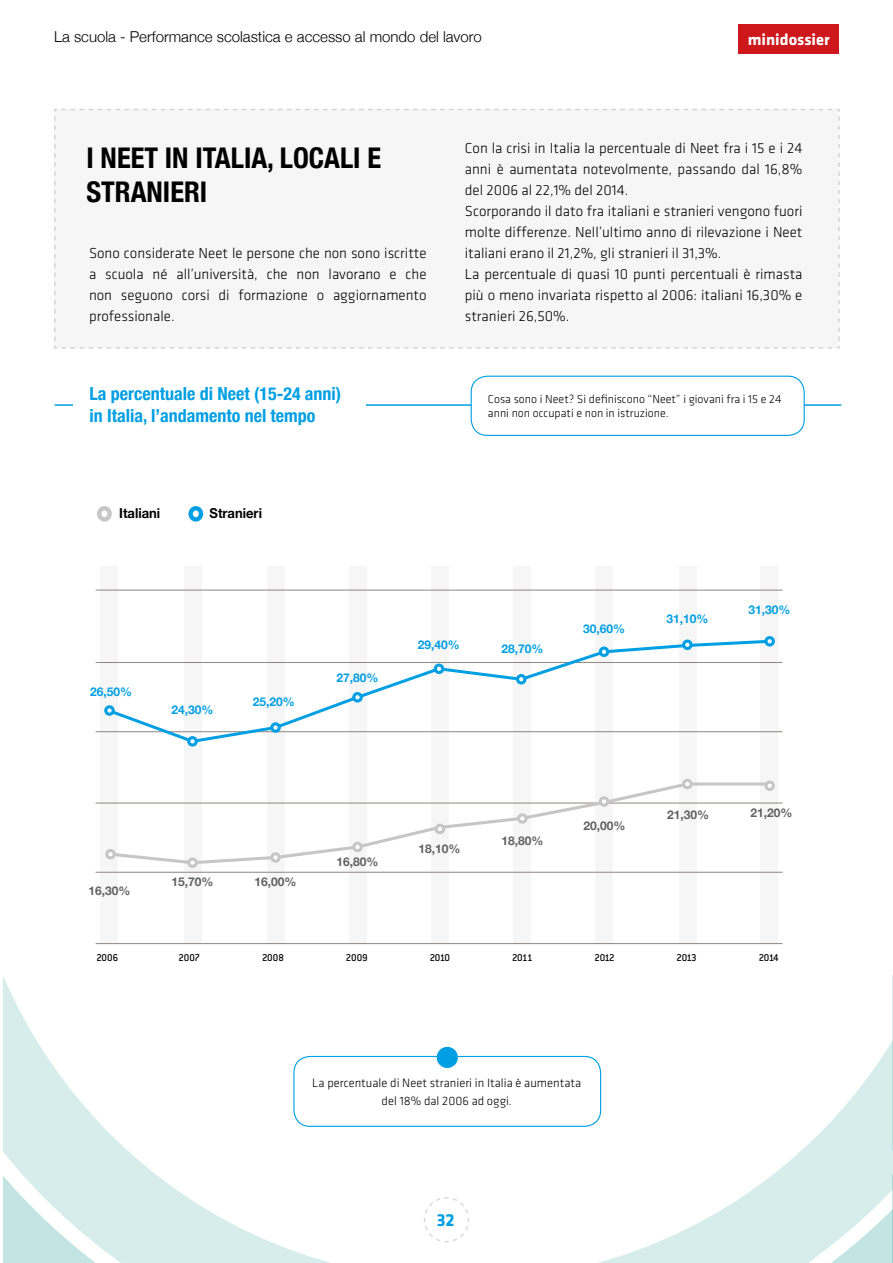
<style>
.page{position:relative;width:893px;height:1263px;background:#fff}
.page>*{position:absolute;margin:0;border:0;box-sizing:border-box;transform-origin:0 0}
.t1{font:700 condensed 28.5px/34.2px "Helvetica Neue";color:#000}
.t2{font:700 condensed 18px/21.6px "Helvetica Neue";color:#009fe3}
.t3{font:700 18px "Klavika";color:#009fe3}
.t4{font:700 16.5px "Klavika";color:#fff}
.t5{font:300 15px/21px "Klavika";color:#000;text-align:justify}
.t6{font:300 15px "Helvetica Neue";color:#000}
.t7{font:700 13.65px "Helvetica Neue";color:#000;scale:.95 1}
.t8{font:300 12.6px/18.3px "Klavika";color:#000;text-align:center}
.t9{font:300 12px/14.4px "Klavika";color:#000}
.t10{font:700 12px "Helvetica Neue";color:#009fe3}
.t11{font:700 12px "Helvetica Neue";color:#616161}
.t12{font:500 10.8px "Conduit ITC";letter-spacing:-.03em;color:#000}
</style>
<div class="page">
<svg style="left:4px;top:802px;width:889px;height:461px"></svg>
<div style="left:100px;top:566px;width:17px;height:378px;background:#f6f6f6"></div>
<div style="left:184px;top:566px;width:17px;height:378px;background:#f6f6f6"></div>
<div style="left:267px;top:566px;width:17px;height:378px;background:#f6f6f6"></div>
<div style="left:349px;top:566px;width:17px;height:378px;background:#f6f6f6"></div>
<div style="left:513px;top:566px;width:17px;height:378px;background:#f6f6f6"></div>
<div style="left:431px;top:566px;width:17px;height:378px;background:#f6f6f6"></div>
<div style="left:596px;top:566px;width:17px;height:378px;background:#f6f6f6"></div>
<div style="left:679px;top:566px;width:17px;height:378px;background:#f6f6f6"></div>
<div style="left:761px;top:566px;width:17px;height:378px;background:#f6f6f6"></div>
<hr style="left:96px;top:731px;width:686px;height:1px;background:#958b87">
<hr style="left:96px;top:662px;width:686px;height:1px;background:#958b87">
<hr style="left:96px;top:802px;width:686px;height:1px;background:#958b87">
<svg style="left:107px;top:780px;width:665px;height:86px"></svg>
<svg style="left:105px;top:640px;width:668px;height:102px"></svg>
<hr style="left:96px;top:589px;width:686px;height:2px;background:#958b87">
<hr style="left:96px;top:872px;width:686px;height:1px;background:#958b87">
<hr style="left:96px;top:943px;width:686px;height:1px;background:#958b87">
<div style="left:54px;top:108px;width:786px;height:241px;background:#f6f6f6"></div>
<div style="left:739px;top:24px;width:100px;height:30px;background:#cd171a"></div>
<svg style="left:423px;top:1196px;width:47px;height:47px"></svg>
<hr style="left:55px;top:404px;width:786px;height:2px;background:#009fe3">
<svg style="left:73px;top:404px;width:293px;height:2px"></svg>
<div style="left:294px;top:1056px;width:307px;height:70px;background:#fff;border-radius:16px"></div>
<div style="left:293px;top:1056px;width:308px;height:71px;border:1px solid #009fe3;border-radius:16px"></div>
<div style="left:437px;top:1047px;width:21px;height:21px;background:#009fe3;border-radius:50%"></div>
<div style="left:766px;top:782px;width:7px;height:7px;background:#fff;border-radius:50%"></div>
<div style="left:764px;top:780px;width:11px;height:11px;border:3px solid #c6c6c6;border-radius:50%"></div>
<div style="left:684px;top:780px;width:7px;height:8px;background:#fff;border-radius:50%"></div>
<div style="left:682px;top:779px;width:11px;height:10px;border:3px solid #c6c6c6;border-radius:50%"></div>
<div style="left:600px;top:798px;width:8px;height:7px;background:#fff;border-radius:50%"></div>
<div style="left:599px;top:796px;width:10px;height:11px;border:3px solid #c6c6c6;border-radius:50%"></div>
<div style="left:519px;top:815px;width:7px;height:7px;background:#fff;border-radius:50%"></div>
<div style="left:517px;top:813px;width:11px;height:11px;border:3px solid #c6c6c6;border-radius:50%"></div>
<div style="left:436px;top:825px;width:8px;height:8px;background:#fff;border-radius:50%"></div>
<div style="left:435px;top:824px;width:10px;height:10px;border:3px solid #c6c6c6;border-radius:50%"></div>
<div style="left:354px;top:843px;width:7px;height:8px;background:#fff;border-radius:50%"></div>
<div style="left:352px;top:842px;width:11px;height:10px;border:3px solid #c6c6c6;border-radius:50%"></div>
<div style="left:272px;top:854px;width:7px;height:7px;background:#fff;border-radius:50%"></div>
<div style="left:270px;top:852px;width:11px;height:11px;border:3px solid #c6c6c6;border-radius:50%"></div>
<div style="left:189px;top:859px;width:7px;height:7px;background:#fff;border-radius:50%"></div>
<div style="left:187px;top:857px;width:11px;height:11px;border:3px solid #c6c6c6;border-radius:50%"></div>
<div style="left:107px;top:850px;width:7px;height:8px;background:#fff;border-radius:50%"></div>
<div style="left:105px;top:849px;width:11px;height:10px;border:3px solid #c6c6c6;border-radius:50%"></div>
<div style="left:106px;top:707px;width:7px;height:7px;background:#fff;border-radius:50%"></div>
<div style="left:104px;top:705px;width:11px;height:11px;border:3px solid #009fe3;border-radius:50%"></div>
<div style="left:189px;top:738px;width:7px;height:7px;background:#fff;border-radius:50%"></div>
<div style="left:187px;top:736px;width:11px;height:11px;border:3px solid #009fe3;border-radius:50%"></div>
<div style="left:272px;top:724px;width:7px;height:7px;background:#fff;border-radius:50%"></div>
<div style="left:270px;top:722px;width:11px;height:11px;border:3px solid #009fe3;border-radius:50%"></div>
<div style="left:354px;top:694px;width:7px;height:7px;background:#fff;border-radius:50%"></div>
<div style="left:352px;top:692px;width:11px;height:10px;border:3px solid #009fe3;border-radius:50%"></div>
<div style="left:435px;top:665px;width:8px;height:7px;background:#fff;border-radius:50%"></div>
<div style="left:434px;top:663px;width:10px;height:11px;border:3px solid #009fe3;border-radius:50%"></div>
<div style="left:518px;top:675px;width:7px;height:8px;background:#fff;border-radius:50%"></div>
<div style="left:516px;top:674px;width:10px;height:10px;border:3px solid #009fe3;border-radius:50%"></div>
<div style="left:600px;top:648px;width:8px;height:7px;background:#fff;border-radius:50%"></div>
<div style="left:599px;top:646px;width:10px;height:11px;border:3px solid #009fe3;border-radius:50%"></div>
<div style="left:684px;top:641px;width:7px;height:7px;background:#fff;border-radius:50%"></div>
<div style="left:682px;top:639px;width:11px;height:11px;border:3px solid #009fe3;border-radius:50%"></div>
<div style="left:766px;top:638px;width:7px;height:7px;background:#fff;border-radius:50%"></div>
<div style="left:764px;top:636px;width:11px;height:10px;border:3px solid #009fe3;border-radius:50%"></div>
<div style="left:188px;top:506px;width:15px;height:16px;border:4px solid #009fe3;border-radius:50%"></div>
<div style="left:97px;top:506px;width:15px;height:16px;border:4px solid #c6c6c6;border-radius:50%"></div>
<div style="left:471px;top:376px;width:333px;height:59px;background:#fff;border-radius:16px"></div>
<div style="left:471px;top:376px;width:334px;height:60px;border:1px solid #009fe3;border-radius:16px"></div>
<p class="t6" style="left:54px;top:25px;width:429px">La scuola - Performance scolastica e accesso al mondo del lavoro</p>
<p class="t4" style="left:748px;top:31px;width:83px">minidossier</p>
<h1 class="t1" style="left:86px;top:139px;width:296px">I NEET IN ITALIA, LOCALI E<br>STRANIERI</h1>
<p class="t5" style="left:89px;top:243px;width:339px">Sono considerate Neet le persone che non sono iscritte a scuola né all’università, che non lavorano e che non seguono corsi di formazione o aggiornamento professionale.</p>
<p class="t2" style="left:90px;top:382px;width:253px">La percentuale di Neet (15-24 anni) in Italia, l’andamento nel tempo</p>
<p class="t7" style="left:119px;top:503px;width:45px">Italiani</p>
<p class="t7" style="left:210px;top:503px;width:57px">Stranieri</p>
<p class="t5" style="left:465px;top:138px;width:339px;text-align:left">Con la crisi in Italia la percentuale di Neet fra i 15 e i 24 anni è aumentata notevolmente, passando dal 16,8% del 2006 al 22,1% del 2014.<br>Scorporando il dato fra italiani e stranieri vengono fuori molte differenze. Nell’ultimo anno di rilevazione i Neet italiani erano il 21,2%, gli stranieri il 31,3%.<br>La percentuale di quasi 10 punti percentuali è rimasta più o meno invariata rispetto al 2006: italiani 16,30% e stranieri 26,50%.</p>
<p class="t9" style="left:488px;top:392px;width:295px">Cosa sono i Neet? Si definiscono “Neet” i giovani fra i 15 e 24 anni non occupati e non in istruzione.</p>
<p class="t10" style="left:583px;top:620px;width:44px">30,60%</p>
<p class="t10" style="left:666px;top:609px;width:44px">31,10%</p>
<p class="t10" style="left:748px;top:601px;width:44px">31,30%</p>
<p class="t10" style="left:90px;top:682px;width:44px">26,50%</p>
<p class="t10" style="left:172px;top:700px;width:44px">24,30%</p>
<p class="t10" style="left:253px;top:692px;width:44px">25,20%</p>
<p class="t10" style="left:336px;top:669px;width:44px">27,80%</p>
<p class="t10" style="left:418px;top:635px;width:44px">29,40%</p>
<p class="t10" style="left:501px;top:639px;width:44px">28,70%</p>
<p class="t11" style="left:88px;top:881px;width:44px">16,30%</p>
<p class="t11" style="left:172px;top:872px;width:44px">15,70%</p>
<p class="t11" style="left:255px;top:872px;width:44px">16,00%</p>
<p class="t11" style="left:337px;top:852px;width:44px">16,80%</p>
<p class="t11" style="left:419px;top:840px;width:44px">18,10%</p>
<p class="t11" style="left:501px;top:831px;width:44px">18,80%</p>
<p class="t11" style="left:583px;top:816px;width:44px">20,00%</p>
<p class="t11" style="left:667px;top:805px;width:44px">21,30%</p>
<p class="t11" style="left:750px;top:804px;width:44px">21,20%</p>
<p class="t12" style="left:96px;top:951px;width:24px">2006</p>
<p class="t12" style="left:179px;top:951px;width:23px">2007</p>
<p class="t12" style="left:262px;top:951px;width:23px">2008</p>
<p class="t12" style="left:346px;top:951px;width:23px">2009</p>
<p class="t12" style="left:430px;top:951px;width:22px">2010</p>
<p class="t12" style="left:512px;top:951px;width:22px">2011</p>
<p class="t12" style="left:594px;top:951px;width:22px">2012</p>
<p class="t12" style="left:677px;top:951px;width:22px">2013</p>
<p class="t12" style="left:759px;top:951px;width:22px">2014</p>
<p class="t8" style="left:312px;top:1073px;width:270px">La percentuale di Neet stranieri in Italia è aumentata del 18% dal 2006 ad oggi.</p>
<p class="t3" style="left:437px;top:1210px;width:19px">32</p>
</div>
